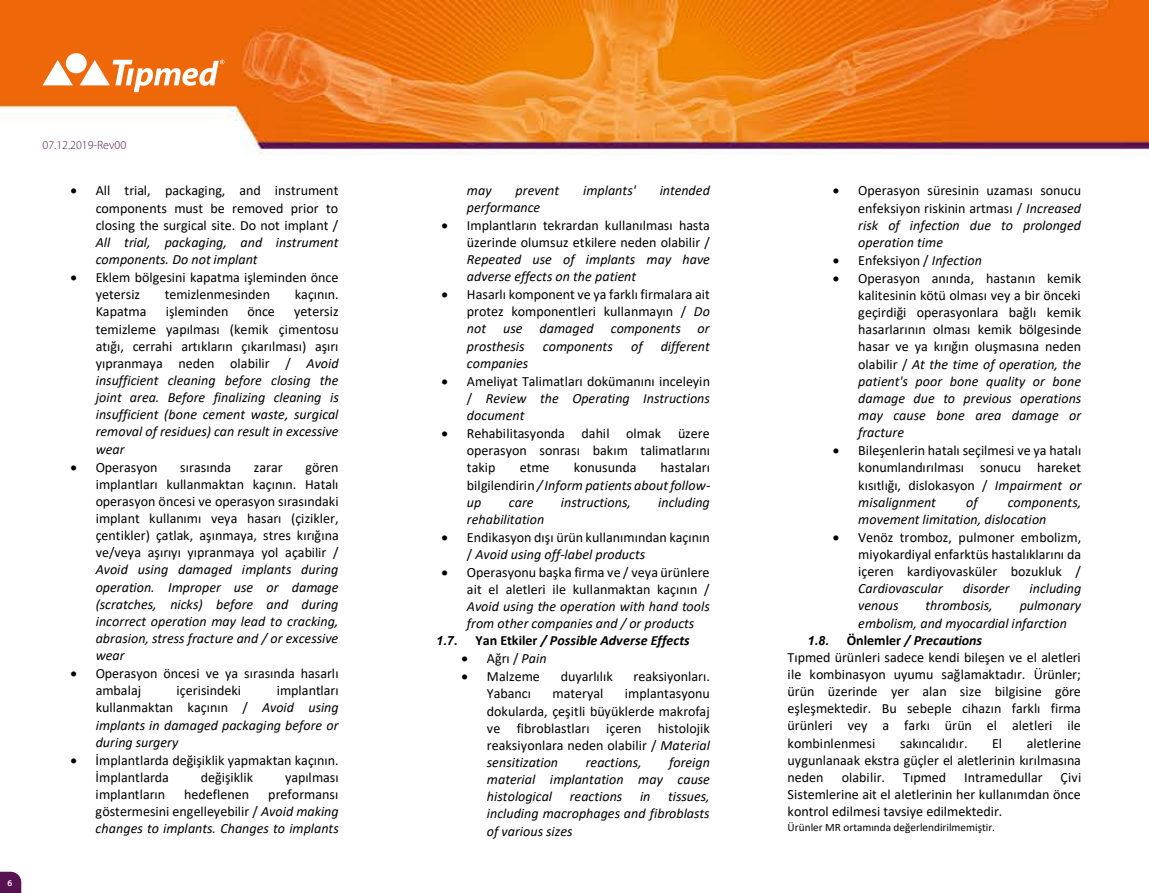
<style>
.page{position:relative;width:1149px;height:893px;background:#fff}
.page>*{position:absolute;margin:0;border:0;box-sizing:border-box;transform-origin:0 0}
.t1{font:14.1px/17.1px "Calibri";color:#000;text-align:justify}
.t2{font:italic 14.1px/17.1px "Calibri";letter-spacing:.005em;color:#000;text-align:justify}
.t3{font:italic 700 14.1px "Calibri";letter-spacing:.005em;color:#000}
.t4{font:italic 700 12.6px "Arial";color:#000}
.t5{font:300 12px "Myriad Pro";color:#571252}
.t6{font:11.25px "Calibri";color:#000}
.t7{font:600 9px "Myriad Pro";color:#fff}
.s1{font-style:normal}
.s2{font-style:italic}
.s3{font-weight:700}
.s4{font-weight:700;font-style:italic}
</style>
<div class="page">
<img style="left:0;top:0;width:1148px;height:893px">
<svg style="left:43px;top:60px;width:30px;height:25px"></svg>
<svg style="left:80px;top:60px;width:144px;height:32px"></svg>
<div style="left:66px;top:53px;width:21px;height:20px;background:#fff;border-radius:50%"></div>
<svg style="left:0;top:872px;width:21px;height:21px"></svg>
<p class="t7" style="left:7px;top:877px;width:6px">6</p>
<p class="t5" style="left:43px;top:137px;width:85px">07.12.2019-Rev00</p>
<p class="t1" style="left:96px;top:182px;width:244px;text-indent:-25px">• All trial, packaging, and instrument components must be removed prior to closing the surgical site. Do not implant /</p>
<p class="t2" style="left:96px;top:233px;width:244px">All trial, packaging, and instrument components. Do not implant</p>
<p class="t1" style="left:96px;top:268px;width:244px;text-indent:-25px">• Eklem bölgesini kapatma işleminden önce yetersiz</p>
<p class="t1" style="left:165px;top:286px;width:107px">temizlenmesinden</p>
<p class="t1" style="left:295px;top:286px;width:45px">kaçının.</p>
<p class="t1" style="left:96px;top:303px;width:52px">Kapatma</p>
<p class="t1" style="left:166px;top:303px;width:64px">işleminden</p>
<p class="t1" style="left:247px;top:303px;width:29px">önce</p>
<p class="t2" style="left:96px;top:302px;width:244px;text-indent:198px"><span class="s1">yetersiz temizleme yapılması (kemik çimentosu atığı, cerrahi artıkların çıkarılması) aşırı yıpranmaya neden olabilir /</span> Avoid insufficient cleaning before closing the joint area. Before finalizing cleaning is insufficient (bone cement waste, surgical removal of residues) can result in excessive wear</p>
<p class="t1" style="left:70px;top:458px;width:89px">• Operasyon</p>
<p class="t1" style="left:180px;top:458px;width:52px">sırasında</p>
<p class="t1" style="left:254px;top:458px;width:30px">zarar</p>
<p class="t1" style="left:96px;top:458px;width:244px;text-indent:209px">gören implantları kullanmaktan kaçının. Hatalı operasyon öncesi ve operasyon sırasındaki implant kullanımı veya hasarı (çizikler, çentikler) çatlak, aşınmaya, stres kırığına ve/veya aşırıyı yıpranmaya yol açabilir /</p>
<p class="t2" style="left:96px;top:561px;width:244px">Avoid using damaged implants during operation. Improper use or damage (scratches, nicks) before and during incorrect operation may lead to cracking, abrasion, stress fracture and / or excessive wear</p>
<p class="t1" style="left:96px;top:664px;width:244px;text-indent:-25px">• Operasyon öncesi ve ya sırasında hasarlı ambalaj</p>
<p class="t2" style="left:96px;top:681px;width:244px;text-indent:181px"><span class="s1">implantları kullanmaktan kaçının /</span> Avoid using implants in damaged packaging before or during surgery</p>
<p class="t1" style="left:96px;top:751px;width:244px;text-indent:-25px">• İmplantlarda değişiklik yapmaktan kaçının.<br>İmplantlarda</p>
<p class="t1" style="left:176px;top:682px;width:66px">içerisindeki</p>
<p class="t1" style="left:201px;top:768px;width:54px">değişiklik</p>
<p class="t1" style="left:285px;top:768px;width:55px">yapılması</p>
<p class="t2" style="left:96px;top:785px;width:245px;text-indent:172px"><span class="s1">preformansı göstermesini engelleyebilir /</span> Avoid making changes to implants. Changes to implants</p>
<p class="t1" style="left:96px;top:785px;width:71px">implantların</p>
<p class="t1" style="left:184px;top:785px;width:66px">hedeflenen</p>
<p class="t2" style="left:467px;top:181px;width:26px">may</p>
<p class="t2" style="left:515px;top:181px;width:45px">prevent</p>
<p class="t2" style="left:583px;top:181px;width:54px">implants'</p>
<p class="t2" style="left:659px;top:181px;width:52px">intended</p>
<p class="t2" style="left:467px;top:198px;width:75px">performance</p>
<p class="t1" style="left:441px;top:216px;width:270px;text-align:right">• Implantların tekrardan kullanılması hasta üzerinde olumsuz etkilere neden olabilir /</p>
<p class="t2" style="left:467px;top:250px;width:244px">Repeated use of implants may have adverse effects on the patient</p>
<p class="t1" style="left:467px;top:286px;width:244px;text-indent:-25px">• Hasarlı komponent ve ya farklı firmalara ait protez komponentleri kullanmayın / <span class="s2">Do not use damaged components or prosthesis</span></p>
<p class="t2" style="left:542px;top:337px;width:72px">components</p>
<p class="t2" style="left:631px;top:337px;width:13px">of</p>
<p class="t2" style="left:660px;top:337px;width:51px">different</p>
<p class="t2" style="left:467px;top:354px;width:63px">companies</p>
<p class="t1" style="left:467px;top:372px;width:245px;text-indent:-25px">• Ameliyat Talimatları dokümanını inceleyin / <span class="s2">Review the Operating Instructions document</span></p>
<p class="t1" style="left:467px;top:424px;width:244px;text-indent:-25px">• Rehabilitasyonda dahil olmak üzere operasyon sonrası bakım talimatlarını takip</p>
<p class="t2" style="left:467px;top:458px;width:245px;text-indent:193px"><span class="s1">hastaları bilgilendirin</span> / Inform patients about follow&shy;up</p>
<p class="t1" style="left:519px;top:459px;width:31px">etme</p>
<p class="t1" style="left:573px;top:459px;width:64px">konusunda</p>
<p class="t2" style="left:508px;top:493px;width:26px">care</p>
<p class="t2" style="left:560px;top:493px;width:71px">instructions,</p>
<p class="t2" style="left:658px;top:493px;width:53px">including</p>
<p class="t2" style="left:467px;top:510px;width:79px">rehabilitation</p>
<p class="t1" style="left:467px;top:528px;width:244px;text-indent:-25px">• Endikasyon dışı ürün kullanımından kaçının / <span class="s2">Avoid using off-label products</span></p>
<p class="t1" style="left:441px;top:563px;width:269px;text-align:right">• Operasyonu başka firma ve / veya ürünlere ait el aletleri ile kullanmaktan kaçının /</p>
<p class="t2" style="left:467px;top:597px;width:244px">Avoid using the operation with hand tools from other companies and / or products</p>
<p class="t4" style="left:436px;top:633px;width:23px">1.7.</p>
<p class="t3" style="left:475px;top:631px;width:216px"><span class="s1">Yan Etkiler</span> / Possible Adverse Effects</p>
<p class="t1" style="left:461px;top:650px;width:87px">• Ağrı / <span class="s2">Pain</span></p>
<p class="t1" style="left:461px;top:668px;width:80px">• Malzeme</p>
<p class="t1" style="left:560px;top:668px;width:53px">duyarlılık</p>
<p class="t1" style="left:633px;top:668px;width:78px">reaksiyonları.</p>
<p class="t1" style="left:487px;top:685px;width:45px">Yabancı</p>
<p class="t1" style="left:552px;top:685px;width:52px">materyal</p>
<p class="t1" style="left:487px;top:685px;width:224px;text-indent:138px">implantasyonu dokularda, çeşitli büyüklerde makrofaj ve fibroblastları içeren histolojik reaksiyonlara neden olabilir / <span class="s2">Material sensitization</span></p>
<p class="t2" style="left:487px;top:753px;width:224px;text-indent:182px">foreign material implantation may cause histological</p>
<p class="t2" style="left:585px;top:753px;width:57px">reactions,</p>
<p class="t2" style="left:487px;top:787px;width:224px;text-indent:181px">tissues, including macrophages and fibroblasts of various sizes</p>
<p class="t2" style="left:569px;top:787px;width:54px">reactions</p>
<p class="t2" style="left:639px;top:787px;width:12px">in</p>
<p class="t1" style="left:858px;top:182px;width:224px;text-indent:-25px">• Operasyon süresinin uzaması sonucu enfeksiyon riskinin artması / <span class="s2">Increased risk of infection due to prolonged operation time</span></p>
<p class="t1" style="left:832px;top:251px;width:151px">• Enfeksiyon / <span class="s2">Infection</span></p>
<p class="t1" style="left:858px;top:269px;width:224px;text-indent:-25px">• Operasyon anında, hastanın kemik kalitesinin kötü olması vey a bir önceki geçirdiği operasyonlara bağlı kemik hasarlarının olması kemik bölgesinde hasar ve ya kırığın oluşmasına neden olabilir / <span class="s2">At the time of operation, the patient's poor bone quality or bone damage due to previous operations may cause bone area damage or fracture</span></p>
<p class="t1" style="left:858px;top:442px;width:225px;text-indent:-25px">• Bileşenlerin hatalı seçilmesi ve ya hatalı konumlandırılması sonucu hareket kısıtlığı, dislokasyon / <span class="s2">Impairment or misalignment</span></p>
<p class="t2" style="left:965px;top:493px;width:13px">of</p>
<p class="t2" style="left:858px;top:493px;width:224px;text-indent:149px">components, movement limitation, dislocation</p>
<p class="t1" style="left:858px;top:528px;width:224px;text-indent:-25px">• Venöz tromboz, pulmoner embolizm, miyokardiyal enfarktüs hastalıklarını da içeren kardiyovasküler bozukluk /</p>
<p class="t2" style="left:858px;top:579px;width:86px">Cardiovascular</p>
<p class="t2" style="left:962px;top:579px;width:48px">disorder</p>
<p class="t2" style="left:1029px;top:579px;width:53px">including</p>
<p class="t2" style="left:858px;top:597px;width:42px">venous</p>
<p class="t2" style="left:925px;top:597px;width:69px">thrombosis,</p>
<p class="t2" style="left:858px;top:597px;width:224px;text-indent:161px">pulmonary embolism, and myocardial infarction</p>
<p class="t1" style="left:787px;top:631px;width:295px;text-align:left;text-indent:59px"><span class="s3">Önlemler</span> <span class="s4">/ Precautions<br></span>Tıpmed ürünleri sadece kendi bileşen ve el aletleri ile kombinasyon uyumu sağlamaktadır. Ürünler; ürün üzerinde yer alan size bilgisine göre eşleşmektedir. Bu sebeple cihazın farklı firma ürünleri vey a farkı ürün el aletleri ile kombinlenmesi</p>
<p class="t4" style="left:807px;top:632px;width:23px">1.8.</p>
<p class="t1" style="left:899px;top:734px;width:69px">sakıncalıdır.</p>
<p class="t1" style="left:991px;top:734px;width:11px">El</p>
<p class="t1" style="left:787px;top:734px;width:295px;text-indent:239px">aletlerine uygunlanaak ekstra güçler el aletlerinin kırılmasına neden</p>
<p class="t1" style="left:841px;top:768px;width:45px">olabilir.</p>
<p class="t1" style="left:902px;top:768px;width:45px">Tıpmed</p>
<p class="t1" style="left:963px;top:768px;width:80px">Intramedullar</p>
<p class="t1" style="left:787px;top:768px;width:295px;text-indent:273px">Çivi Sistemlerine ait el aletlerinin her kullanımdan önce kontrol edilmesi tavsiye edilmektedir.</p>
<p class="t6" style="left:787px;top:819px;width:209px">Ürünler MR ortamında değerlendirilmemiştir.</p>
</div>
